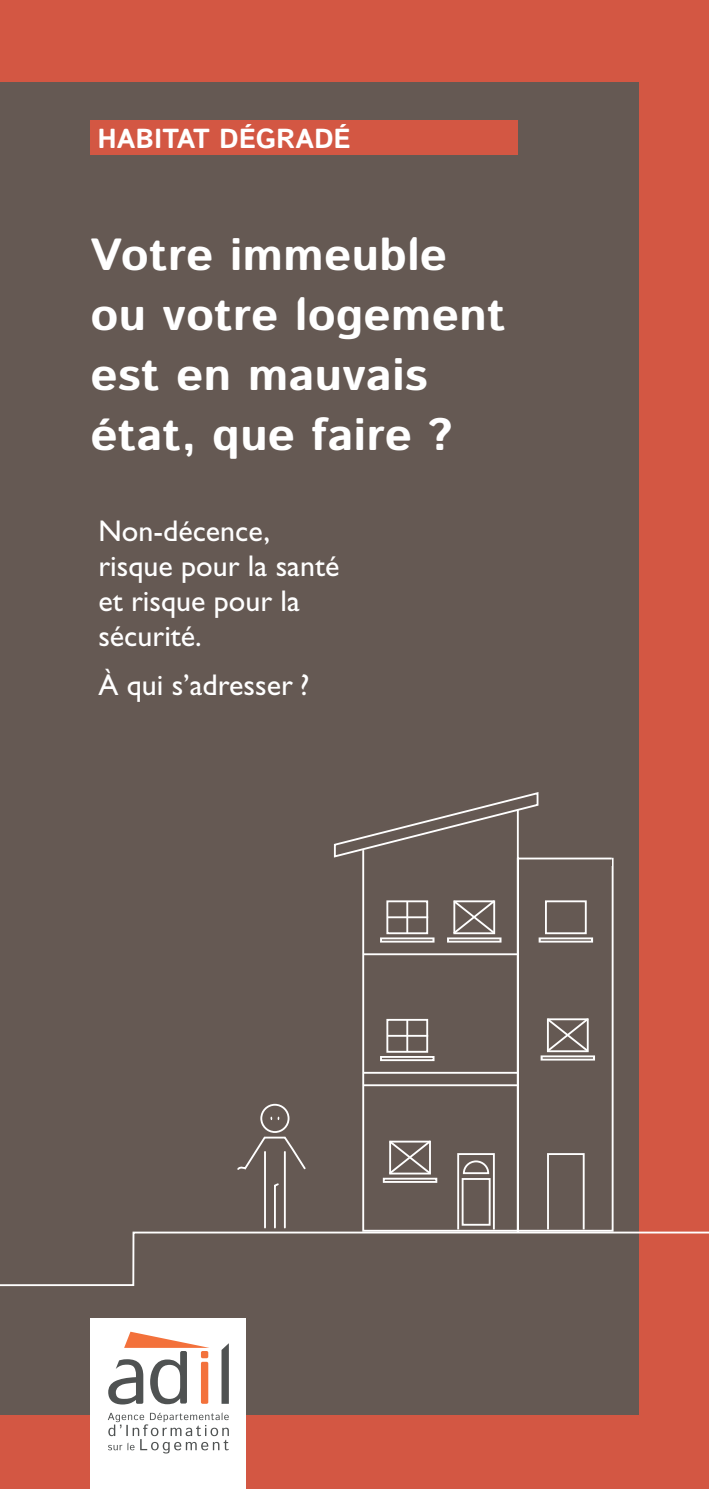
<style>
.page{position:relative;width:709px;height:1489px;background:#fff}
.page>*{position:absolute;margin:0;border:0;box-sizing:border-box;transform-origin:0 0}
.t1{font:700 45px/60px "Istok";color:#fff;scale:1.06 1}
.t2{font:30px/35px "Gill Sans";color:#fff}
.t3{font:700 27.5px "Istok";color:#fff}
</style>
<div class="page">
<div style="left:0;top:81px;width:709px;height:1407px;background:#d35743"></div>
<div style="left:0;top:82px;width:638px;height:1332px;background:#655953"></div>
<div style="left:90px;top:120px;width:427px;height:35px;background:#d35743"></div>
<svg style="left:362px;top:857px;width:252px;height:324px"></svg>
<hr style="left:406px;top:1019px;width:2px;height:32px;background:#fff">
<hr style="left:387px;top:1034px;width:41px;height:2px;background:#fff">
<div style="left:386px;top:1018px;width:42px;height:34px;border:2px solid #fff"></div>
<div style="left:380px;top:1055px;width:54px;height:6px;border:2px solid #fff"></div>
<hr style="left:406px;top:901px;width:2px;height:32px;background:#fff">
<hr style="left:387px;top:916px;width:41px;height:2px;background:#fff">
<div style="left:386px;top:900px;width:42px;height:34px;border:2px solid #fff"></div>
<div style="left:380px;top:937px;width:54px;height:5px;border:2px solid #fff"></div>
<div style="left:447px;top:937px;width:54px;height:5px;border:2px solid #fff"></div>
<div style="left:545px;top:900px;width:41px;height:34px;border:2px solid #fff"></div>
<div style="left:538px;top:937px;width:55px;height:5px;border:2px solid #fff"></div>
<hr style="left:364px;top:1071px;width:154px;height:2px;background:#fff">
<hr style="left:364px;top:953px;width:154px;height:2px;background:#fff">
<hr style="left:364px;top:1084px;width:154px;height:2px;background:#fff">
<div style="left:519px;top:849px;width:93px;height:16px;background:#655953"></div>
<div style="left:90px;top:1318px;width:156px;height:170px;background:#fff"></div>
<svg style="left:451px;top:898px;width:46px;height:37px"></svg>
<svg style="left:333px;top:792px;width:206px;height:66px"></svg>
<hr style="left:517px;top:857px;width:95px;height:2px;background:#fff">
<div style="left:540px;top:1055px;width:55px;height:5px;border:2px solid #fff"></div>
<svg style="left:544px;top:1016px;width:46px;height:37px"></svg>
<div style="left:383px;top:1177px;width:54px;height:5px;border:2px solid #fff"></div>
<svg style="left:387px;top:1138px;width:46px;height:37px"></svg>
<svg style="left:270px;top:1116px;width:10px;height:4px"></svg>
<div style="left:260px;top:1103px;width:29px;height:29px;border:2px solid #fff;border-radius:50%"></div>
<hr style="left:264px;top:1151px;width:2px;height:76px;background:#fff">
<svg style="left:237px;top:1136px;width:69px;height:35px"></svg>
<hr style="left:284px;top:1151px;width:2px;height:76px;background:#fff">
<div style="left:0;top:0;width:709px;height:81px;background:#d35743"></div>
<div style="left:652px;top:82px;width:57px;height:1406px;background:#d35743"></div>
<svg style="left:0;top:1181px;width:709px;height:105px"></svg>
<svg style="left:108px;top:1331px;width:101px;height:73px"></svg>
<svg style="left:221px;top:1343px;width:8px;height:60px"></svg>
<svg style="left:108px;top:1412px;width:121px;height:41px"></svg>
<p class="t3" style="left:97px;top:120px;width:255px">HABITAT DÉGRADÉ</p>
<p class="t1" style="left:90px;top:224px;width:393px">Votre immeuble ou votre logement est en mauvais état, que faire ?</p>
<p class="t2" style="left:98px;top:513px;width:173px">Non-décence,</p>
<p class="t2" style="left:98px;top:548px;width:242px">risque pour la santé et risque pour la sécurité.</p>
<p class="t2" style="left:98px;top:667px;width:213px">À qui s’adresser ?</p>
</div>
